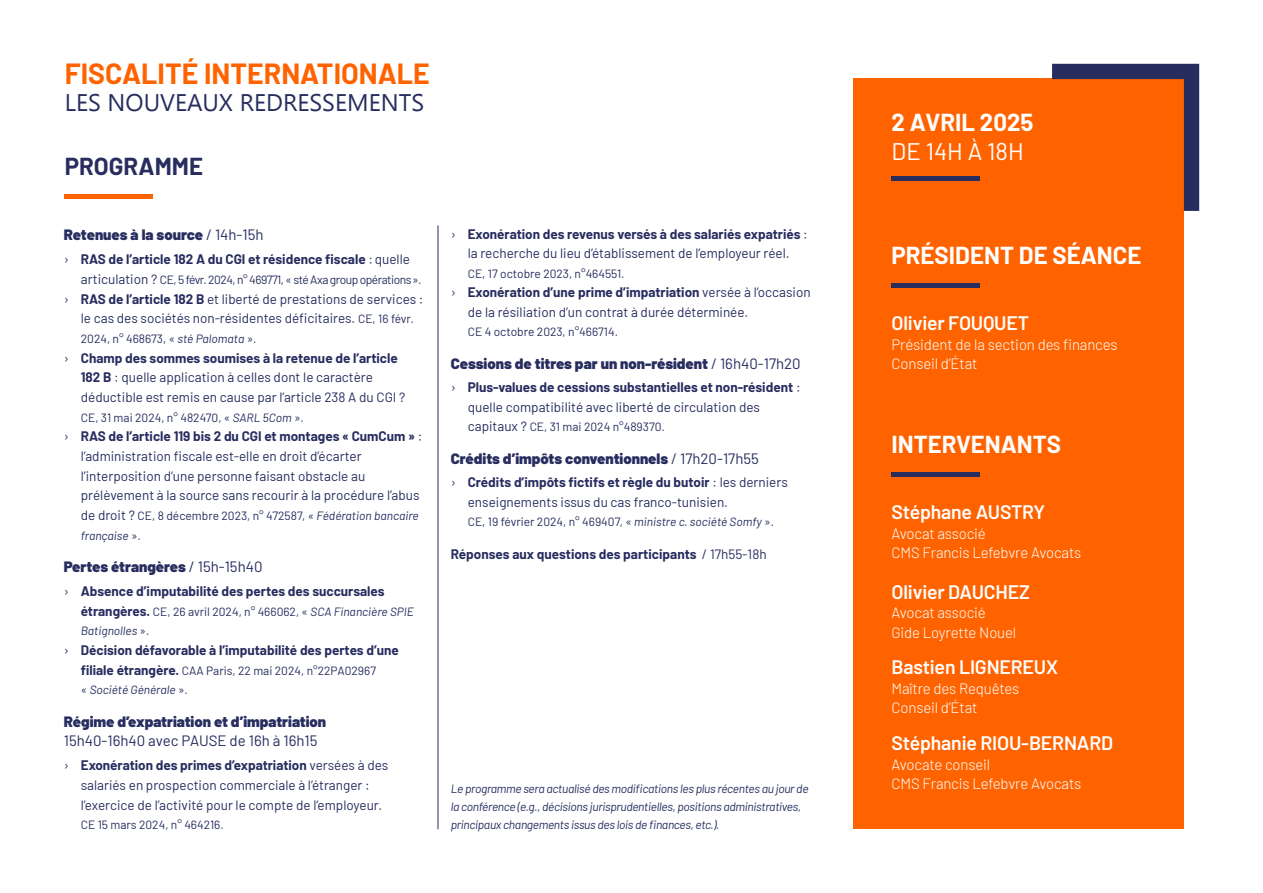
<style>
.page{position:relative;width:1263px;height:893px;background:#fff}
.page>*{position:absolute;margin:0;border:0;box-sizing:border-box;transform-origin:0 0}
.t1{font:700 28.5px "Barlow";color:#ff6300}
.t2{font:700 24px "Barlow";color:#fff}
.t3{font:24px "Segoe UI";color:#272d5f}
.t4{font:700 24px "Barlow";color:#272d5f}
.t5{font:24px "Barlow";color:#fff}
.t6{font:600 19.5px "Barlow";letter-spacing:-.01em;color:#fff}
.PUCE{font:900 15px/19.6px "Barlow";color:#272d5f}
.t7{font:300 15px/19.5px "Barlow";letter-spacing:-.01em;color:#fff}
.t8{font:13.5px/19.6px "Barlow";color:#272d5f}
.t9{font:700 13.5px/19.5px "Barlow";color:#272d5f}
.t10{font:12px/19.6px "Barlow";color:#272d5f}
.Paragraphe{font:italic 12px/18px "Barlow";letter-spacing:-.025em;color:#272d5f}
.Paragraphe-2{font:italic 12px/19.6px "Barlow";color:#272d5f}
.t11{font:12px "Barlow";letter-spacing:-.04em;color:#272d5f}
.s1{font-weight:400}
.s2{font-size:13.5px}
.s3{font-weight:700}
.s4{font-size:12px}
.s5{font-style:italic}
.s6{font-weight:700;font-style:normal;font-size:13.5px}
.s7{font-style:normal}
.s8{font-weight:700;font-size:13.5px}
</style>
<div class="page">
<div style="left:854px;top:78px;width:330px;height:751px;background:#ff6300"></div>
<svg style="left:1052px;top:64px;width:147px;height:147px"></svg>
<hr style="left:65px;top:194px;width:88px;height:4px;background:#ff6300">
<hr style="left:891px;top:177px;width:89px;height:4px;background:#272d5f">
<hr style="left:891px;top:284px;width:89px;height:4px;background:#272d5f">
<hr style="left:438px;top:225px;width:1px;height:604px;background:#272d5f">
<hr style="left:891px;top:473px;width:89px;height:4px;background:#272d5f">
<p class="t1" style="left:65px;top:52px;width:366px">FISCALITÉ INTERNATIONALE</p>
<p class="t3" style="left:65px;top:86px;width:361px">LES NOUVEAUX REDRESSEMENTS</p>
<p class="t4" style="left:65px;top:149px;width:140px">PROGRAMME</p>
<p class="PUCE" style="left:64px;top:224px;width:201px">Retenues à la source <span class="s1">/ 14h-15h</span></p>
<p class="t9" style="left:64px;top:249px;width:348px"><span class="s1">›</span> RAS de l’article 182 A du CGI et résidence fiscale <span class="s1">:quelle</span></p>
<p class="t11" style="left:81px;top:271px;width:342px"><span class="s2">articulation ?</span> CE, 5 févr. 2024, n° 469771, « sté Axa group opérations».</p>
<p class="t8" style="left:64px;top:288px;width:361px;text-align:center">› <span class="s3">RAS de l’article 182 B</span> et liberté de prestations de services : le cas des sociétés non-résidentes déficitaires. <span class="s4">CE, 16 févr.</span></p>
<p class="t10" style="left:81px;top:328px;width:177px">2024, n° 468673, « <span class="s5">sté Palomata</span> ».</p>
<p class="t8" style="left:81px;top:347px;width:326px;text-indent:-17px">› <span class="s3">Champ des sommes soumises à la retenue de l’article<br>182 B</span> : quelle application à celles dont le caractère déductible est remis en cause par l’article 238 A du CGI ?</p>
<p class="t10" style="left:81px;top:406px;width:225px">CE, 31 mai 2024, n° 482470, « <span class="s5">SARL 5Com</span> ».</p>
<p class="t8" style="left:81px;top:425px;width:343px;text-indent:-17px">› <span class="s3">RAS de l’article 119 bis 2 du CGI et montages « CumCum »</span> : l’administration fiscale est-elle en droit d’écarter l’interposition d’une personne faisant obstacle au prélèvement à la source sans recourir à la procédure l’abus</p>
<p class="t10" style="left:81px;top:505px;width:339px"><span class="s2">de droit ?</span> CE, 8 décembre 2023, n° 472587, « <span class="s5">Fédération bancaire française</span> ».</p>
<p class="PUCE" style="left:64px;top:556px;width:200px">Pertes étrangères <span class="s1">/ 15h-15h40</span></p>
<p class="t9" style="left:64px;top:580px;width:322px"><span class="s1">›</span> Absence d’imputabilité des pertes des succursales</p>
<p class="Paragraphe-2" style="left:81px;top:600px;width:335px"><span class="s6">étrangères.</span> <span class="s7">CE, 26 avril 2024, n° 466062, «</span> SCA Financière SPIE<br>Batignolles <span class="s7">».</span></p>
<p class="t9" style="left:64px;top:639px;width:337px"><span class="s1">›</span> Décision défavorable à l’imputabilité des pertes d’une</p>
<p class="t10" style="left:81px;top:659px;width:297px"><span class="s8">filiale étrangère.</span> CAA Paris, 22 mai 2024, n°22PA02967 « <span class="s5">Société Générale</span> ».</p>
<p class="PUCE" style="left:64px;top:710px;width:264px">Régime d’expatriation et d’impatriation<br><span class="s1">15h40-16h40 avec PAUSE de 16h à 16h15</span></p>
<p class="t8" style="left:81px;top:754px;width:309px;text-indent:-17px">› <span class="s3">Exonération des primes d’expatriation</span> versées à des salariés en prospection commerciale à l’étranger : l’exercice de l’activité pour le compte de l’employeur.</p>
<p class="t10" style="left:81px;top:814px;width:144px">CE 15 mars 2024, n° 464216.</p>
<p class="t8" style="left:451px;top:223px;width:359px;text-align:center">› <span class="s3">Exonération des revenus versés à des salariés expatriés</span> : la recherche du lieu d’établissement de l’employeur réel.</p>
<p class="t10" style="left:468px;top:263px;width:158px">CE, 17 octobre 2023, n°464551.</p>
<p class="t8" style="left:468px;top:282px;width:344px;text-indent:-17px">› <span class="s3">Exonération d’une prime d’impatriation</span> versée à l’occasion de la résiliation d’un contrat à durée déterminée.</p>
<p class="t10" style="left:468px;top:321px;width:152px">CE 4 octobre 2023, n°466714.</p>
<p class="PUCE" style="left:451px;top:352px;width:351px">Cessions de titres par un non-résident <span class="s1">/ 16h40-17h20</span></p>
<p class="t9" style="left:468px;top:377px;width:334px;text-indent:-17px"><span class="s1">›</span> Plus-values de cessions substantielles et non-résident <span class="s1">: quelle compatibilité avec liberté de circulation des</span></p>
<p class="t10" style="left:468px;top:416px;width:199px"><span class="s2">capitaux ?</span> CE, 31 mai 2024 n°489370.</p>
<p class="PUCE" style="left:451px;top:447px;width:310px">Crédits d’impôts conventionnels <span class="s1">/ 17h20-17h55</span></p>
<p class="t8" style="left:468px;top:472px;width:322px;text-indent:-17px">› <span class="s3">Crédits d’impôts fictifs et règle du butoir</span> : les derniers enseignements issus du cas franco-tunisien.</p>
<p class="t10" style="left:468px;top:511px;width:308px">CE, 19 février 2024, n° 469407, « <span class="s5">ministre c. société Somfy</span> ».</p>
<p class="t9" style="left:451px;top:543px;width:317px">Réponses aux questions des participants <span class="s1">/ 17h55-18h</span></p>
<p class="Paragraphe" style="left:451px;top:778px;width:359px">Le programme sera actualisé des modifications les plus récentes au jour de la conférence (e.g., décisions jurisprudentielles, positions administratives, principaux changements issus des lois de finances, etc.).</p>
<p class="t2" style="left:891px;top:105px;width:143px">2 AVRIL 2025</p>
<p class="t5" style="left:891px;top:134px;width:134px">DE 14H À 18H</p>
<p class="t2" style="left:891px;top:238px;width:251px">PRÉSIDENT DE SÉANCE</p>
<p class="t6" style="left:891px;top:309px;width:139px">Olivier FOUQUET</p>
<p class="t7" style="left:891px;top:333px;width:228px">Président de la section des finances<br>Conseil d’État</p>
<p class="t2" style="left:891px;top:427px;width:171px">INTERVENANTS</p>
<p class="t6" style="left:891px;top:498px;width:155px">Stéphane AUSTRY</p>
<p class="t7" style="left:891px;top:522px;width:191px">Avocat associé<br>CMS Francis Lefebvre Avocats</p>
<p class="t6" style="left:891px;top:577px;width:140px">Olivier DAUCHEZ</p>
<p class="t7" style="left:891px;top:602px;width:126px">Avocat associé<br>Gide Loyrette Nouel</p>
<p class="t6" style="left:891px;top:653px;width:168px">Bastien LIGNEREUX</p>
<p class="t7" style="left:891px;top:678px;width:129px">Maître des Requêtes<br>Conseil d’État</p>
<p class="t6" style="left:891px;top:729px;width:223px">Stéphanie RIOU-BERNARD</p>
<p class="t7" style="left:891px;top:754px;width:191px">Avocate conseil<br>CMS Francis Lefebvre Avocats</p>
</div>
